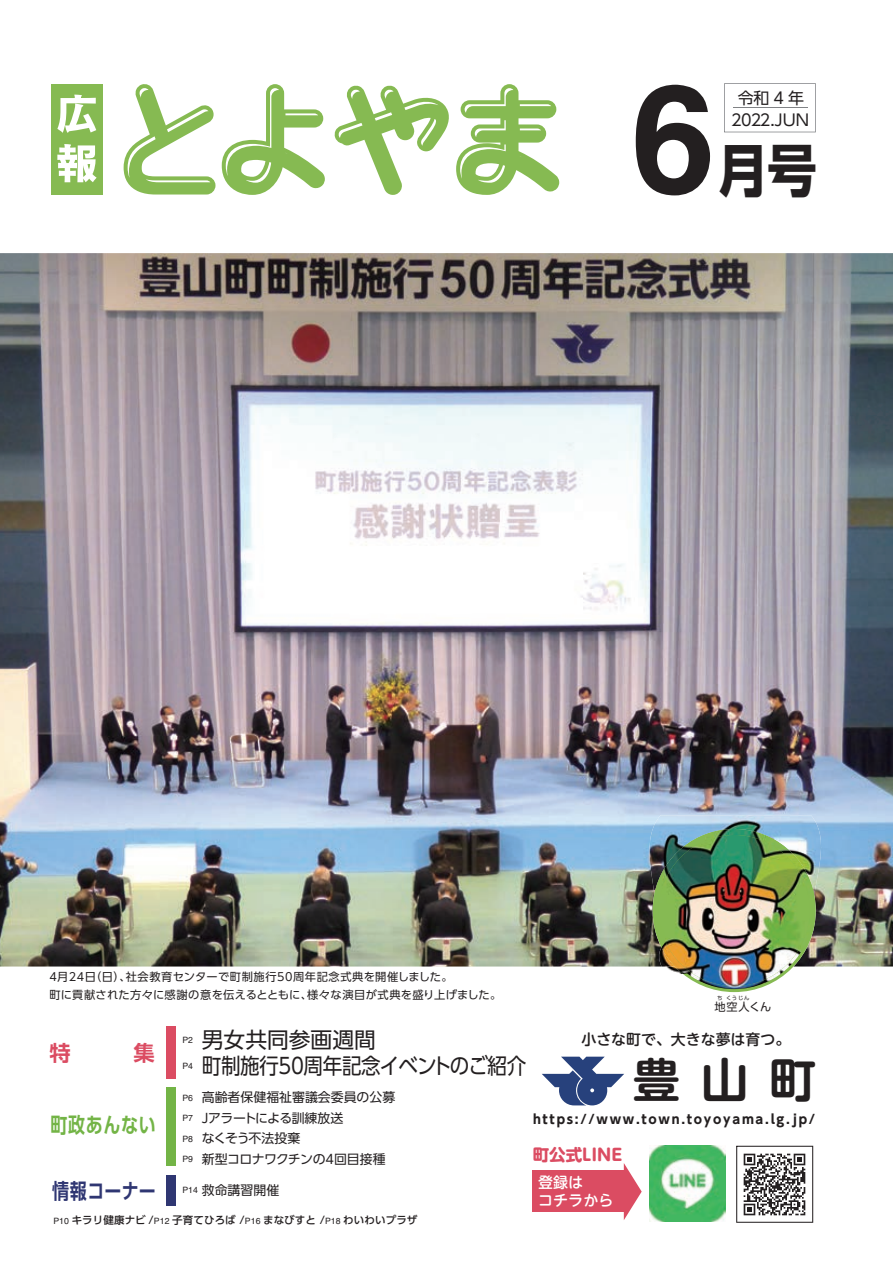
<style>
.page{position:relative;width:893px;height:1263px;background:#fff}
.page>*{position:absolute;margin:0;border:0;box-sizing:border-box;transform-origin:0 0}
.t1{font:700 151.95px "Helvetica LT Std";color:#231f20}
.t2{font:57.3px "UD Shin Go Pro Bold 90 msp RKSJ H";color:#231f20;scale:.87 1}
.t3{font:47.25px "UD Shin M Go Pro De Bold 90 msp RKSJ H";color:#231f20}
.t4{font:21.75px/26.1px "UD Shin Go Pro Regular 90 msp RKSJ H";letter-spacing:-.02em;color:#231f20}
.t5{font:21.3px "UD Shin Go Pro De Bold 90 msp RKSJ H";letter-spacing:.04em;color:#73b446;scale:.8 1}
.t6{font:21.3px "UD Shin Go Pro De Bold 90 msp RKSJ H";letter-spacing:.005em;color:#2f3672;scale:.8 1}
.t7{font:21.3px "UD Shin Go Pro De Bold 90 msp RKSJ H";color:#db4c62}
.t8{font:16.5px "UD Shin M Go Pro Bold 90 msp RKSJ H";color:#db4c62}
.t9{font:15.9px/21.9px "UD Shin Go Pro Regular 90 msp RKSJ H";color:#231f20;text-align:center}
.t10{font:15px/18px "UD Shin M Go Pro Medium 90 msp RKSJ H";color:#fff}
.t11{font:14.85px "UD Shin M Go Pro Medium 90 msp RKSJ H";color:#231f20}
.t12{font:12.9px/20.5px "UD Shin Go Pro Regular 90 msp RKSJ H";color:#231f20}
.t13{font:12.6px "UD Shin Go Pro Bold 90 msp RKSJ H";letter-spacing:.135em;color:#231f20}
.t14{font:11.25px/18px "UD Shin Go Pro Regular 90 msp RKSJ H";letter-spacing:.035em;color:#231f20}
.t15{font:11.1px "UD Shin Go Pro Regular 90 msp RKSJ H";letter-spacing:.03em;color:#231f20}
.t16{font:10.5px "UD Shin Go Pro Medium 90 msp RKSJ H";letter-spacing:.01em;color:#231f20}
.t17{font:8.7px "Helvetica LT Std";color:#231f20}
.t18{font:5.25px "UD Shin Go Pro Regular 90 msp RKSJ H";color:#231f20}
.s1{font-family:"Helvetica LT Std";font-size:8.7px}
</style>
<div class="page">
<div style="left:533px;top:1170px;width:94px;height:42px;background:#db4c62"></div>
<svg style="left:624px;top:1163px;width:18px;height:57px"></svg>
<img style="left:0;top:253px;width:893px;height:713px">
<svg style="left:724px;top:83px;width:92px;height:49px"></svg>
<hr style="left:733px;top:107px;width:75px;height:1px;background:#808285">
<svg style="left:542px;top:1057px;width:82px;height:48px"></svg>
<svg style="left:736px;top:1146px;width:77px;height:77px"></svg>
<div style="left:52px;top:84px;width:51px;height:111px;background:#86ba52"></div>
<svg style="left:57px;top:95px;width:39px;height:38px"></svg>
<svg style="left:57px;top:144px;width:40px;height:38px"></svg>
<svg style="left:124px;top:84px;width:91px;height:110px"></svg>
<svg style="left:222px;top:84px;width:103px;height:111px"></svg>
<svg style="left:456px;top:84px;width:103px;height:111px"></svg>
<svg style="left:334px;top:85px;width:115px;height:110px"></svg>
<svg style="left:653px;top:966px;width:163px;height:26px"></svg>
<img style="left:643px;top:815px;width:186px;height:151px">
<img style="left:654px;top:835px;width:156px;height:151px">
<div style="left:167px;top:1087px;width:9px;height:79px;background:#73b446"></div>
<div style="left:167px;top:1175px;width:9px;height:30px;background:#2f3672"></div>
<div style="left:167px;top:1026px;width:9px;height:53px;background:#db4c62"></div>
<img style="left:649px;top:1145px;width:76px;height:76px">
<h1 class="t1" style="left:631px;top:46px;width:86px">6</h1>
<h3 class="t9" style="left:731px;top:86px;width:79px">令和4年<br>2022.JUN</h3>
<h2 class="t2" style="left:718px;top:124px;width:115px">月号</h2>
<p class="t14" style="left:49px;top:967px;width:453px">4月24日（日）、社会教育センターで町制施行50周年記念式典を開催しました。<br>町に貢献された方々に感謝の意を伝えるとともに、様々な演目が式典を盛り上げました。</p>
<p class="t18" style="left:717px;top:994px;width:34px">ち くうじん</p>
<h3 class="t11" style="left:581px;top:1027px;width:210px">小さな町で、大きな夢は育つ。</h3>
<p class="t15" style="left:714px;top:998px;width:58px">地空人くん</p>
<h3 class="t4" style="left:202px;top:1026px;width:326px">男女共同参画週間<br>町制施行50周年記念イベントのご紹介</h3>
<p class="t17" style="left:182px;top:1034px;width:12px">P2</p>
<p class="t17" style="left:182px;top:1061px;width:12px">P4</p>
<h3 class="t7" style="left:49px;top:1035px;width:107px">特　　 集</h3>
<h3 class="t3" style="left:633px;top:1041px;width:185px">豊　山　町</h3>
<p class="t12" style="left:182px;top:1086px;width:214px"><span class="s1">P6</span> 高齢者保健福祉審議会委員の公募<br><span class="s1">P7</span> Jアラートによる訓練放送<br><span class="s1">P8</span> なくそう不法投棄<br><span class="s1">P9</span> 新型コロナワクチンの4回目接種</p>
<p class="t12" style="left:182px;top:1180px;width:98px"><sup>P14</sup> 救命講習開催</p>
<p class="t13" style="left:533px;top:1108px;width:284px">https://www.town.toyoyama.lg.jp/</p>
<h3 class="t8" style="left:533px;top:1141px;width:91px">町公式LINE</h3>
<h3 class="t10" style="left:538px;top:1173px;width:76px">登録は<br>コチラから</h3>
<h3 class="t5" style="left:51px;top:1107px;width:133px">町政あんない</h3>
<h3 class="t6" style="left:52px;top:1174px;width:131px">情報コーナー</h3>
<p class="t16" style="left:53px;top:1211px;width:366px"><span class="s1">P10</span> キラリ健康ナビ /<span class="s1">P12</span> 子育てひろば /<span class="s1">P16</span> まなびすと /<span class="s1">P18</span> わいわいプラザ</p>
</div>
